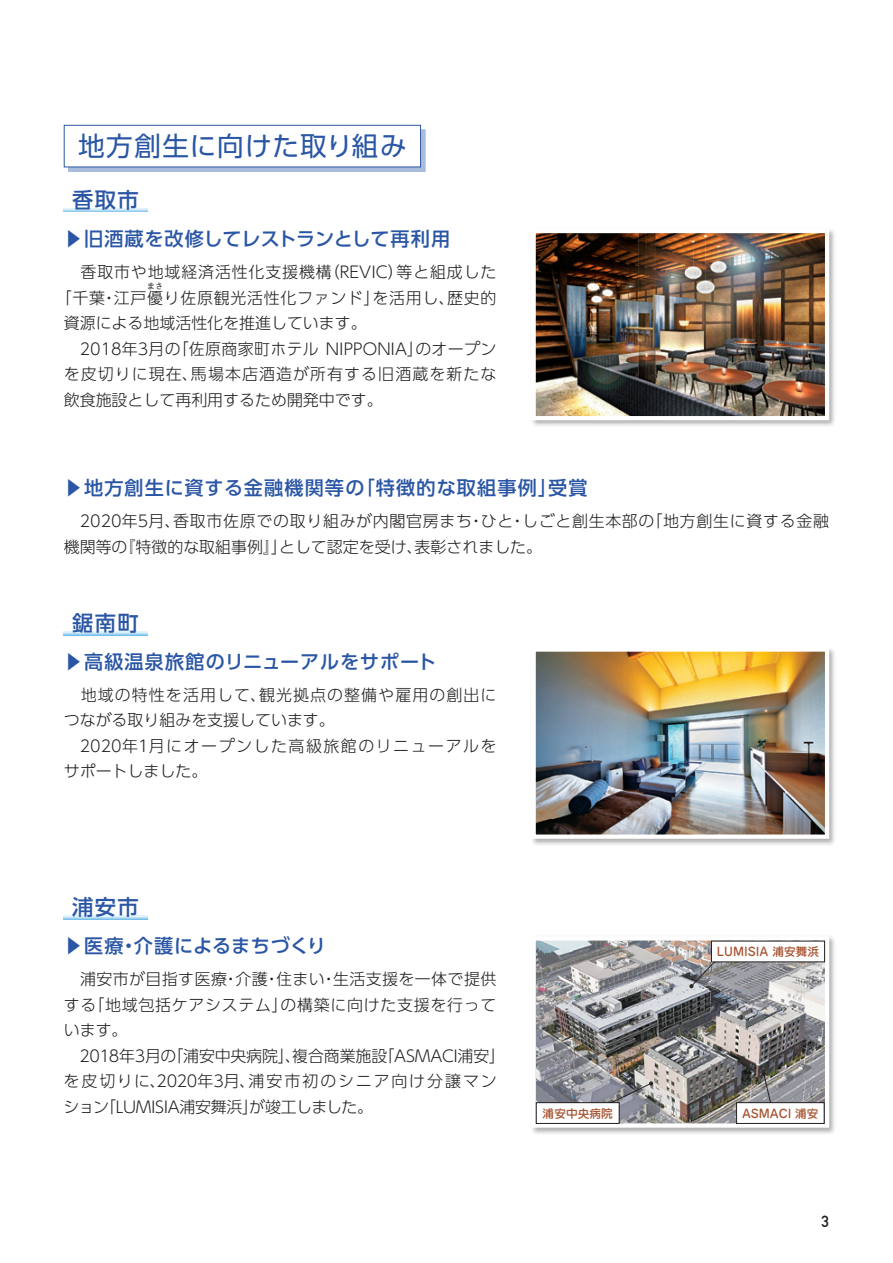
<style>
.page{position:relative;width:893px;height:1263px;background:#fff}
.page>*{position:absolute;margin:0;border:0;box-sizing:border-box;transform-origin:0 0}
.t1{font:26.55px "UD Shin Go Pro";letter-spacing:.045em;color:#2a56a5}
.t2{font:500 21.3px "UD Shin Go Pro";letter-spacing:.06em;color:#2a56a5}
.t3{font:500 19.2px "UD Shin Go Pro";letter-spacing:.045em;color:#2a56a5}
.t4{font:500 19.2px "UD Shin Go Pro";letter-spacing:.005em;color:#2a56a5}
.t5{font:500 19.2px "UD Shin Go Pro";letter-spacing:.01em;color:#2a56a5}
.t6{font:300 15.9px/25.5px "UD Shin Go Pro";letter-spacing:.045em;color:#231f20;text-align:center}
.t7{font:300 15.9px/25.5px "UD Shin Go Pro";color:#231f20}
.t8{font:300 15.9px/25.5px "UD Shin Go Pro";letter-spacing:-.015em;color:#231f20}
.t9{font:300 15.9px/25.5px "UD Shin Go Pro";letter-spacing:.025em;color:#231f20;text-align:justify}
.t10{font:300 15.9px/25.5px "UD Shin Go Pro";letter-spacing:.07em;color:#231f20}
.t11{font:300 15.9px/25.5px "UD Shin Go Pro";letter-spacing:.095em;color:#231f20}
.t12{font:15.9px "DIN Mittelschrift Std";color:#231f20}
.t13{font:500 11.7px "Jun 34 Pro";color:#a75433}
.t14{font:300 7.95px "UD Shin Go Pro";color:#231f20}
</style>
<div class="page">
<div style="left:68px;top:129px;width:357px;height:43px;background:#2a56a5;opacity:.4"></div>
<div style="left:64px;top:125px;width:357px;height:42px;background:#fff"></div>
<div style="left:64px;top:125px;width:357px;height:42px;border:1px solid #2a56a5"></div>
<div style="left:530px;top:646px;width:307px;height:200px;background:#231f20;opacity:.35"></div>
<img style="left:536px;top:652px;width:288px;height:182px">
<div style="left:531px;top:647px;width:298px;height:192px;border:4px solid #fff"></div>
<svg style="left:64px;top:632px;width:83px;height:3px"></svg>
<svg style="left:64px;top:209px;width:83px;height:3px"></svg>
<div style="left:530px;top:227px;width:307px;height:201px;background:#231f20;opacity:.35"></div>
<img style="left:536px;top:234px;width:288px;height:181px">
<div style="left:531px;top:229px;width:298px;height:191px;border:4px solid #fff"></div>
<svg style="left:64px;top:916px;width:83px;height:3px"></svg>
<div style="left:530px;top:934px;width:307px;height:201px;background:#231f20;opacity:.35"></div>
<img style="left:537px;top:941px;width:287px;height:182px">
<div style="left:531px;top:936px;width:298px;height:192px;border:4px solid #fff"></div>
<svg style="left:604px;top:1081px;width:49px;height:26px"></svg>
<svg style="left:762px;top:1072px;width:11px;height:30px"></svg>
<svg style="left:689px;top:958px;width:29px;height:30px"></svg>
<div style="left:736px;top:1103px;width:88px;height:20px;background:#fff"></div>
<div style="left:736px;top:1102px;width:88px;height:22px;border:1px solid #231f20"></div>
<div style="left:711px;top:941px;width:114px;height:21px;background:#fff"></div>
<div style="left:536px;top:1103px;width:83px;height:20px;background:#fff"></div>
<div style="left:536px;top:1102px;width:84px;height:22px;border:1px solid #231f20"></div>
<h1 class="t1" style="left:78px;top:125px;width:330px">地方創生に向けた取り組み</h1>
<h2 class="t2" style="left:72px;top:183px;width:68px">香取市</h2>
<p class="t4" style="left:64px;top:223px;width:388px">▶旧酒蔵を改修してレストランとして再利用</p>
<p class="t6" style="left:56px;top:259px;width:442px">　香取市や地域経済活性化支援機構（REVIC）等と組成した「千葉・江戸優り佐原観光活性化ファンド」を活用し、歴史的</p>
<p class="t14" style="left:147px;top:279px;width:17px">まさ</p>
<p class="t7" style="left:64px;top:310px;width:434px">資源による地域活性化を推進しています。<br>　2018年3月の「佐原商家町ホテル NIPPONIA」のオープンを皮切りに現在、馬場本店酒造が所有する旧酒蔵を新たな飲食施設として再利用するため開発中です。</p>
<p class="t3" style="left:64px;top:472px;width:525px">▶地方創生に資する金融機関等の「特徴的な取組事例」受賞</p>
<p class="t6" style="left:64px;top:508px;width:767px;text-align:left">　2020年5月、香取市佐原での取り組みが内閣官房まち・ひと・しごと創生本部の「地方創生に資する金融機関等の『特徴的な取組事例』」として認定を受け、表彰されました。</p>
<h2 class="t2" style="left:72px;top:606px;width:68px">鋸南町</h2>
<p class="t3" style="left:64px;top:646px;width:374px">▶高級温泉旅館のリニューアルをサポート</p>
<p class="t10" style="left:64px;top:681px;width:434px">　地域の特性を活用して、観光拠点の整備や雇用の創出につながる取り組みを支援しています。</p>
<p class="t11" style="left:64px;top:732px;width:434px;text-indent:16px">2020年1月にオープンした高級旅館のリニューアルをサポートしました。</p>
<h2 class="t2" style="left:72px;top:890px;width:68px">浦安市</h2>
<p class="t5" style="left:64px;top:930px;width:264px">▶医療・介護によるまちづくり</p>
<p class="t9" style="left:64px;top:966px;width:434px">　浦安市が目指す医療・介護・住まい・生活支援を一体で提供する「地域包括ケアシステム」の構築に向けた支援を行っています。</p>
<p class="t8" style="left:63px;top:1042px;width:443px;text-indent:16px">2018年3月の「浦安中央病院」、複合商業施設「ASMACI浦安」を皮切りに、2020年3月、浦安市初のシニア向け分譲マンション「LUMISIA浦安舞浜」が竣工しました。</p>
<p class="t13" style="left:543px;top:1104px;width:72px">浦安中央病院</p>
<p class="t13" style="left:717px;top:942px;width:104px">LUMISIA 浦安舞浜</p>
<p class="t13" style="left:742px;top:1104px;width:78px">ASMACI 浦安</p>
<p class="t12" style="left:821px;top:1212px;width:9px">3</p>
</div>
